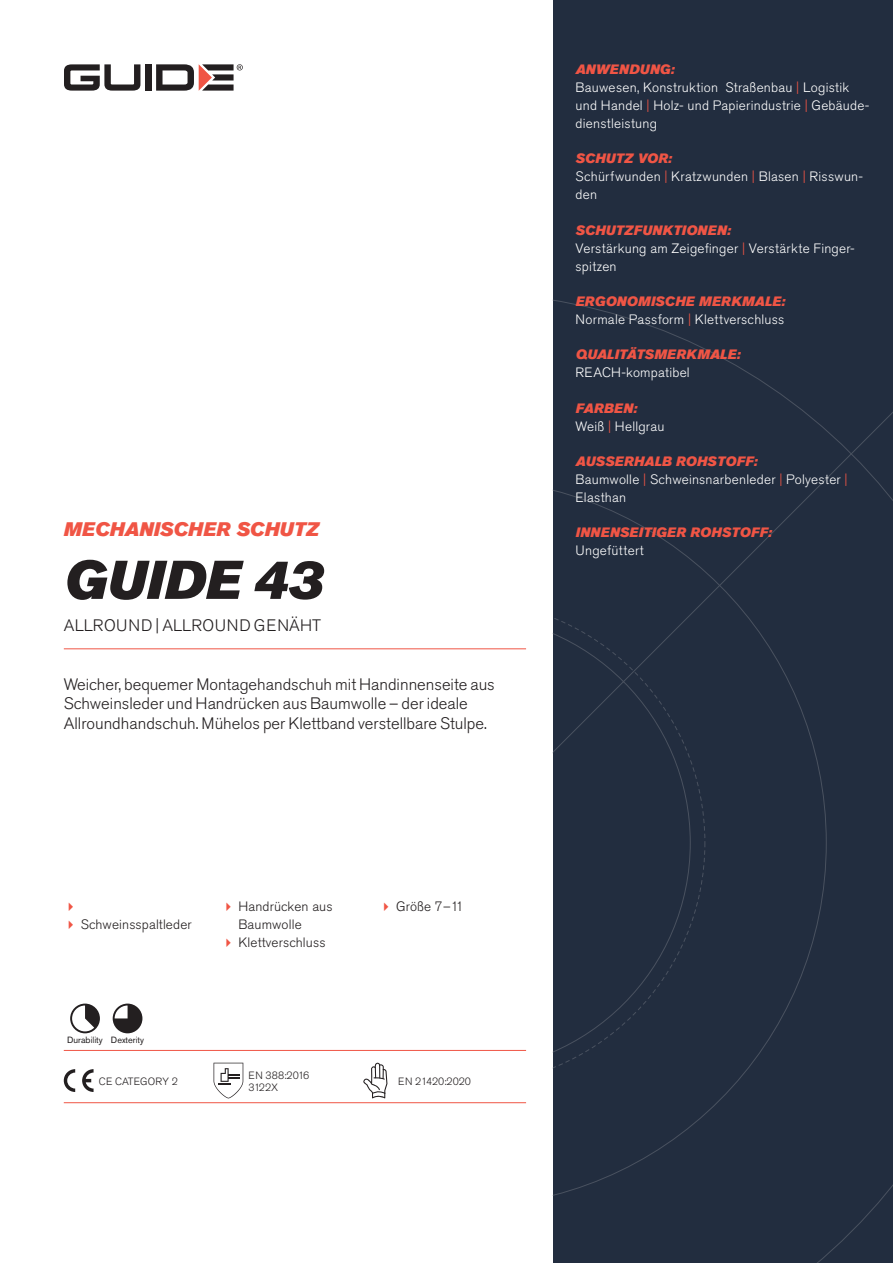
<style>
.page{position:relative;width:893px;height:1263px;background:#fff}
.page>*{position:absolute;margin:0;border:0;box-sizing:border-box;transform-origin:0 0}
.Rubrik{font:italic 54px "Akzidenz Grotesk Pro Super";color:#231f20}
.Överrubrik{font:italic 19.5px "Akzidenz Grotesk Pro Super";letter-spacing:.005em;color:#f05545}
.Ingress{font:300 16.5px/19.8px "Akzidenz Grotesk Pro";color:#231f20}
.Product_-_AltSegment{font:300 16.5px "Akzidenz Grotesk Pro";letter-spacing:.03em;color:#231f20}
.Produkt_-_Brödtext{font:300 13.5px/18px "Akzidenz Grotesk Pro";letter-spacing:.02em;color:#fff}
.Produkt_-_Namn{font:italic 13.5px "Akzidenz Grotesk Pro Super";letter-spacing:.015em;color:#f05545}
.t1{font:300 13.5px/18px "Akzidenz Grotesk Pro";letter-spacing:.01em;color:#231f20}
.t2{font:300 10.5px "Akzidenz Grotesk Pro";color:#231f20}
.Produkt_-_Egenskaper{font:9px "Akzidenz Grotesk Pro";color:#231f20}
.s1{color:#f05545}
</style>
<div class="page">
<div style="left:145px;top:64px;width:7px;height:27px;background:#231f20"></div>
<svg style="left:156px;top:64px;width:87px;height:27px"></svg>
<svg style="left:64px;top:64px;width:76px;height:27px"></svg>
<div style="left:553px;top:0;width:340px;height:1263px;background:#222d3f"></div>
<svg style="left:553px;top:300px;width:340px;height:963px"></svg>
<hr style="left:64px;top:1050px;width:462px;height:1px;background:#f05545">
<hr style="left:64px;top:1102px;width:462px;height:1px;background:#f05545">
<svg style="left:70px;top:1003px;width:30px;height:30px"></svg>
<svg style="left:113px;top:1003px;width:29px;height:30px"></svg>
<svg style="left:64px;top:1069px;width:11px;height:23px"></svg>
<svg style="left:82px;top:1069px;width:12px;height:23px"></svg>
<svg style="left:214px;top:1063px;width:29px;height:35px"></svg>
<svg style="left:363px;top:1063px;width:24px;height:35px"></svg>
<hr style="left:64px;top:648px;width:462px;height:1px;background:#f05545">
<p class="Överrubrik" style="left:64px;top:517px;width:257px">MECHANISCHER SCHUTZ</p>
<p class="Rubrik" style="left:64px;top:545px;width:260px">GUIDE 43</p>
<p class="Product_-_AltSegment" style="left:64px;top:615px;width:259px">ALLROUND | ALLROUND GENÄHT</p>
<p class="Ingress" style="left:64px;top:674px;width:432px">Weicher, bequemer Montagehandschuh mit Handinnenseite aus<br>Schweinsleder und Handrücken aus Baumwolle – der ideale<br>Allroundhandschuh. Mühelos per Klettband verstellbare Stulpe.</p>
<p class="t1" style="left:81px;top:915px;width:112px">Schweinsspaltleder</p>
<p class="Produkt_-_Egenskaper" style="left:67px;top:1034px;width:37px">Durability</p>
<p class="Produkt_-_Egenskaper" style="left:111px;top:1034px;width:35px">Dexterity</p>
<p class="t2" style="left:99px;top:1074px;width:81px">CE CATEGORY 2</p>
<p class="t1" style="left:238px;top:897px;width:96px">Handrücken aus<br>Baumwolle</p>
<p class="t1" style="left:238px;top:933px;width:89px">Klettverschluss</p>
<p class="t2" style="left:248px;top:1068px;width:62px">EN 388:2016</p>
<p class="t2" style="left:248px;top:1080px;width:31px">3122X</p>
<p class="t1" style="left:396px;top:897px;width:69px">Größe 7–11</p>
<p class="t2" style="left:398px;top:1074px;width:74px">EN 21420:2020</p>
<p class="Produkt_-_Namn" style="left:576px;top:60px;width:100px">ANWENDUNG:</p>
<p class="Produkt_-_Brödtext" style="left:576px;top:78px;width:295px">Bauwesen, Konstruktion Straßenbau <span class="s1">|</span> Logistik und Handel <span class="s1">|</span> Holz- und Papierindustrie <span class="s1">|</span> Gebäude&shy;dienstleistung</p>
<p class="Produkt_-_Namn" style="left:576px;top:150px;width:98px">SCHUTZ VOR:</p>
<p class="Produkt_-_Brödtext" style="left:576px;top:168px;width:289px">Schürfwunden <span class="s1">|</span> Kratzwunden <span class="s1">|</span> Blasen <span class="s1">|</span> Risswun&shy;den</p>
<p class="Produkt_-_Namn" style="left:576px;top:221px;width:157px">SCHUTZFUNKTIONEN:</p>
<p class="Produkt_-_Brödtext" style="left:576px;top:239px;width:281px">Verstärkung am Zeigefinger <span class="s1">|</span> Verstärkte Finger&shy;spitzen</p>
<p class="Produkt_-_Namn" style="left:576px;top:292px;width:211px">ERGONOMISCHE MERKMALE:</p>
<p class="Produkt_-_Brödtext" style="left:576px;top:310px;width:210px">Normale Passform <span class="s1">|</span> Klettverschluss</p>
<p class="Produkt_-_Namn" style="left:576px;top:346px;width:166px">QUALITÄTSMERKMALE:</p>
<p class="Produkt_-_Brödtext" style="left:576px;top:364px;width:116px">REACH-kompatibel</p>
<p class="Produkt_-_Namn" style="left:576px;top:399px;width:63px">FARBEN:</p>
<p class="Produkt_-_Brödtext" style="left:576px;top:417px;width:90px">Weiß <span class="s1">|</span> Hellgrau</p>
<p class="Produkt_-_Namn" style="left:576px;top:452px;width:183px">AUSSERHALB ROHSTOFF:</p>
<p class="Produkt_-_Brödtext" style="left:576px;top:470px;width:274px">Baumwolle <span class="s1">|</span> Schweinsnarbenleder <span class="s1">|</span> Polyester <span class="s1">|<br></span>Elasthan</p>
<p class="Produkt_-_Namn" style="left:576px;top:524px;width:198px">INNENSEITIGER ROHSTOFF:</p>
<p class="Produkt_-_Brödtext" style="left:576px;top:542px;width:70px">Ungefüttert</p>
</div>
